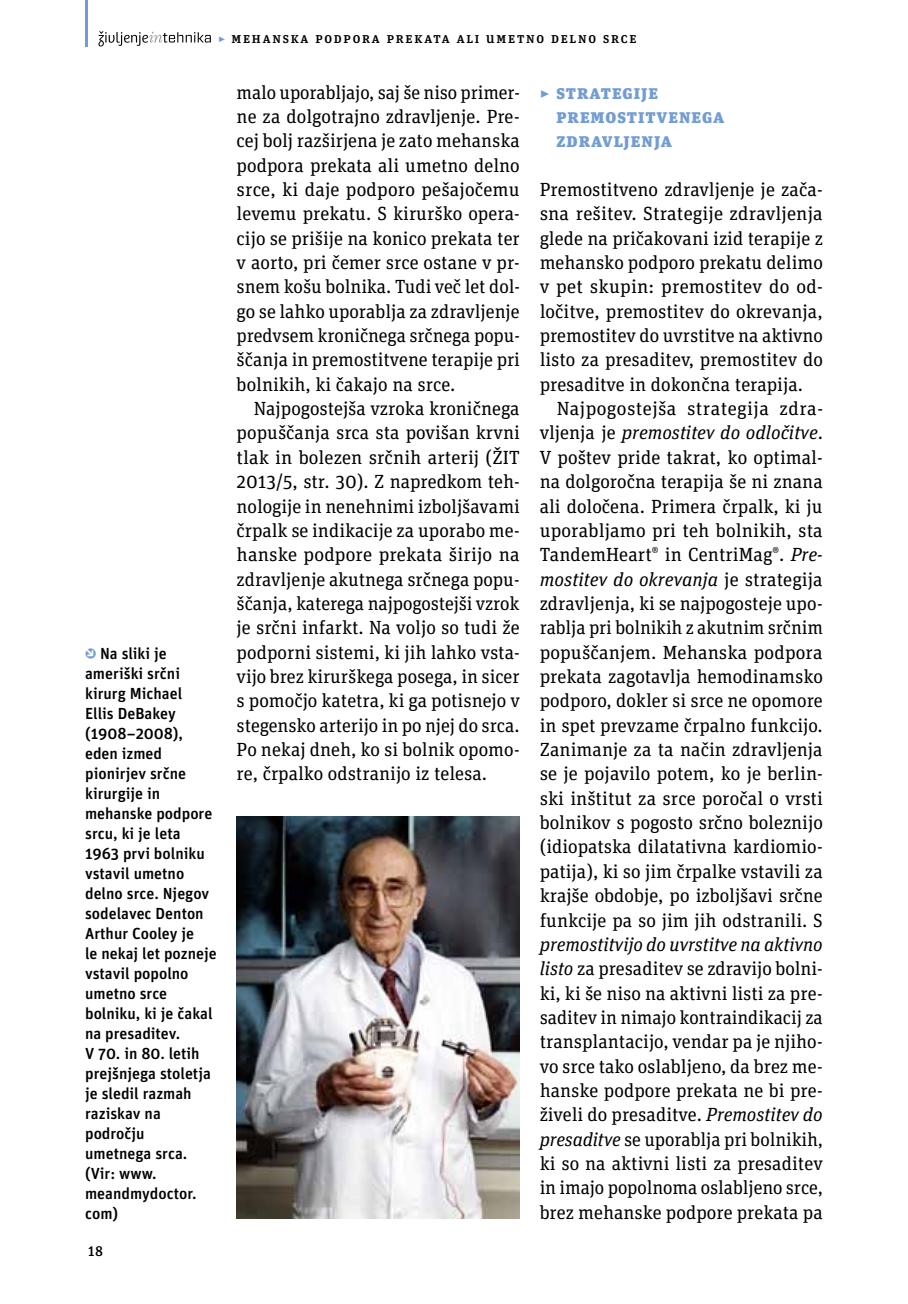
<style>
.page{position:relative;width:908px;height:1304px;background:#fff}
.page>*{position:absolute;margin:0;border:0;box-sizing:border-box;transform-origin:0 0}
.t1{font:19px/24.4px "Unit Slab Pro";color:#000;text-align:justify}
.t2{font:900 19px/24.4px "Unit Slab Pro";letter-spacing:.05em;color:#739dd2}
.t3{font:500 16px/20px "Unit Pro";color:#000}
.t4{font:500 14px "Unit Slab Pro";letter-spacing:.125em;color:#000}
.s1{color:#739dd2}
.s2{font-weight:700;color:#739dd2}
.s3{font-style:italic}
</style>
<div class="page">
<svg style="left:98px;top:31px;width:113px;height:15px"></svg>
<hr style="left:85px;top:0;width:3px;height:47px;background:#739dd2">
<img style="left:236px;top:817px;width:283px;height:402px">
<p class="t4" style="left:218px;top:28px;width:420px"><span class="s1">▸</span> Mehanska podpora prekata ali umetno delno srce</p>
<p class="t3" style="left:85px;top:643px;width:133px"><span class="s2">↘</span> Na sliki je ameriški srčni kirurg Michael<br>Ellis DeBakey (1908–2008), eden izmed pionirjev srčne kirurgije in mehanske podpore srcu, ki je leta<br>1963 prvi bolniku vstavil umetno delno srce. Njegov sodelavec Denton<br>Arthur Cooley je<br>le nekaj let pozneje vstavil popolno umetno srce bolniku, ki je čakal na presaditev.<br>V 70. in 80. letih prejšnjega stoletja je sledil razmah raziskav na področju<br>umetnega srca. (Vir: www. meandmydoctor. com)</p>
<p class="t4" style="left:88px;top:1242px;width:16px">18</p>
<p class="t1" style="left:236px;top:79px;width:285px">malo uporabljajo, saj še niso primer&shy;ne za dolgotrajno zdravljenje. Pre&shy;cej bolj razširjena je zato mehanska podpora prekata ali umetno delno srce, ki daje podporo pešajočemu levemu prekatu. S kirurško opera&shy;cijo se prišije na konico prekata ter v aorto, pri čemer srce ostane v pr&shy;snem košu bolnika. Tudi več let dol&shy;go se lahko uporablja za zdravljenje predvsem kroničnega srčnega popu&shy;ščanja in premostitvene terapije pri bolnikih, ki čakajo na srce.</p>
<p class="t1" style="left:236px;top:396px;width:285px;text-indent:17px">Najpogostejša vzroka kroničnega popuščanja srca sta povišan krvni tlak in bolezen srčnih arterij (ŽIT 2013/5, str. 30). Z napredkom teh&shy;nologije in nenehnimi izboljšavami črpalk se indikacije za uporabo me&shy;hanske podpore prekata širijo na zdravljenje akutnega srčnega popu&shy;ščanja, katerega najpogostejši vzrok je srčni infarkt. Na voljo so tudi že podporni sistemi, ki jih lahko vsta&shy;vijo brez kirurškega posega, in sicer s pomočjo katetra, ki ga potisnejo v stegensko arterijo in po njej do srca.<br>Po nekaj dneh, ko si bolnik opomo&shy;re, črpalko odstranijo iz telesa.</p>
<p class="t2" style="left:556px;top:78px;width:169px;text-indent:-17px">▸ STRATEGIJE<br>PREMOSTITVENEGA<br>ZDRAVLJENJA</p>
<p class="t1" style="left:539px;top:177px;width:284px">Premostitveno zdravljenje je zača&shy;sna rešitev. Strategije zdravljenja glede na pričakovani izid terapije z mehansko podporo prekatu delimo v pet skupin: premostitev do od&shy;ločitve, premostitev do okrevanja, premostitev do uvrstitve na aktivno listo za presaditev, premostitev do presaditve in dokončna terapija.</p>
<p class="t1" style="left:539px;top:396px;width:285px;text-indent:17px">Najpogostejša strategija zdra&shy;vljenja je <span class="s3">premostitev do odločitve</span>.<br>V poštev pride takrat, ko optimal&shy;na dolgoročna terapija še ni znana ali določena. Primera črpalk, ki ju uporabljamo pri teh bolnikih, sta TandemHeart<sup>®</sup> in CentriMag<sup>®</sup>. <span class="s3">Pre&shy;mostitev do okrevanja</span> je strategija zdravljenja, ki se najpogosteje upo&shy;rablja pri bolnikih z akutnim srčnim popuščanjem. Mehanska podpora prekata zagotavlja hemodinamsko podporo, dokler si srce ne opomore in spet prevzame črpalno funkcijo.<br>Zanimanje za ta način zdravljenja se je pojavilo potem, ko je berlin&shy;ski inštitut za srce poročal o vrsti bolnikov s pogosto srčno boleznijo (idiopatska dilatativna kardiomio&shy;patija), ki so jim črpalke vstavili za krajše obdobje, po izboljšavi srčne funkcije pa so jim jih odstranili. S</p>
<p class="t1" style="left:539px;top:931px;width:285px"><span class="s3">premostitvijo do uvrstitve na aktivno listo</span> za presaditev se zdravijo bolni&shy;ki, ki še niso na aktivni listi za pre&shy;saditev in nimajo kontraindikacij za transplantacijo, vendar pa je njiho&shy;vo srce tako oslabljeno, da brez me&shy;hanske podpore prekata ne bi pre&shy;živeli do presaditve. <span class="s3">Premostitev do presaditve</span> se uporablja pri bolnikih, ki so na aktivni listi za presaditev in imajo popolnoma oslabljeno srce, brez mehanske podpore prekata pa</p>
</div>
